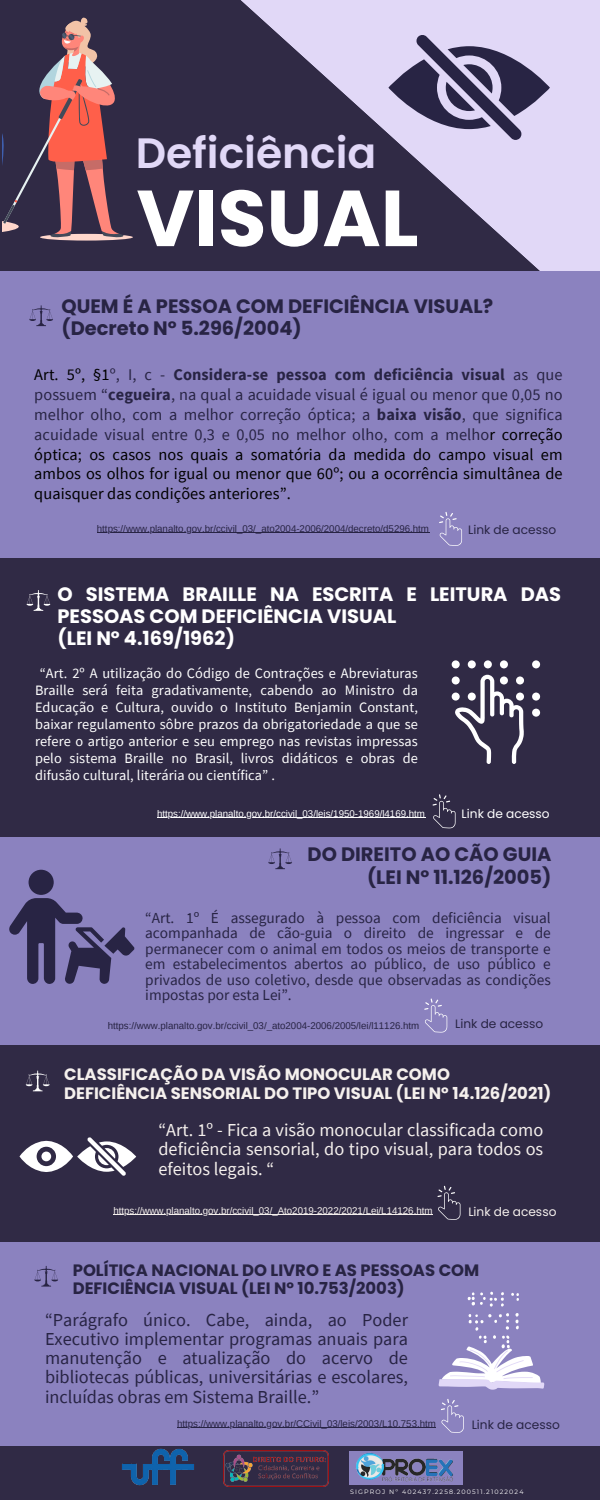
<style>
.page{position:relative;width:600px;height:1500px;background:#302a45}
.page>*{position:absolute;margin:0;border:0;box-sizing:border-box;transform-origin:0 0}
.t1{font:700 79.2px "Poppins";color:#fff}
.t2{font:600 42.4px "Poppins";color:#e1d8f7}
.t3{font:700 19.4px/22.2px "Poppins";color:#282444}
.t4{font:700 19.4px/22.2px "Poppins";color:#fff}
.t5{font:18.3px/19.2px "Source Sans Pro";color:#282444;text-align:justify}
.t6{font:18.3px/19.2px "Source Sans Pro";color:#f5f0ed;text-align:justify}
.t7{font:700 16.5px/18.5px "Poppins";color:#f5f0ed}
.t8{font:700 16.5px/18.5px "Poppins";color:#282444}
.t9{font:16.3px/19.9px "Source Sans Pro";letter-spacing:.005em;color:#000;text-align:justify}
.t10{font:15.3px/15.5px "Source Sans Pro";color:#282444;text-align:justify}
.t11{font:14.4px/17px "Source Sans Pro";letter-spacing:.005em;color:#fff;text-align:justify}
.t12{font:12.2px "Poppins";color:#282444}
.t13{font:12.2px "Poppins";color:#fff}
.t14{font:12.2px "Poppins";color:#f5f0ed}
.t15{font:9.7px "Arimo";color:#282444}
.t16{font:9.7px "Arimo";color:#f5f0ed}
.t17{font:9.7px "Arimo";color:#fff}
.t18{font:6.3px "Montserrat";letter-spacing:.18em;color:#fff}
.s1{color:#282444}
.s2{font-weight:700;color:#282444}
</style>
<div class="page">
<svg style="left:110px;top:0;width:490px;height:271px"></svg>
<div style="left:0;top:1242px;width:600px;height:204px;background:#8b82bf"></div>
<div style="left:0;top:271px;width:600px;height:287px;background:#8b82bf"></div>
<div style="left:0;top:837px;width:600px;height:208px;background:#8b82bf"></div>
<svg style="left:388px;top:34px;width:162px;height:106px"></svg>
<svg style="left:40px;top:234px;width:93px;height:7px"></svg>
<svg style="left:2px;top:17px;width:122px;height:222px"></svg>
<svg style="left:439px;top:1292px;width:105px;height:98px"></svg>
<svg style="left:29px;top:305px;width:24px;height:21px"></svg>
<svg style="left:268px;top:848px;width:24px;height:21px"></svg>
<svg style="left:424px;top:999px;width:23px;height:33px"></svg>
<svg style="left:433px;top:794px;width:23px;height:34px"></svg>
<svg style="left:439px;top:512px;width:23px;height:34px"></svg>
<svg style="left:26px;top:590px;width:24px;height:21px"></svg>
<svg style="left:437px;top:1186px;width:24px;height:34px"></svg>
<svg style="left:26px;top:1071px;width:24px;height:20px"></svg>
<svg style="left:19px;top:1137px;width:117px;height:38px"></svg>
<div style="left:29px;top:870px;width:25px;height:25px;background:#282444;border-radius:50%"></div>
<svg style="left:9px;top:898px;width:126px;height:86px"></svg>
<svg style="left:441px;top:1399px;width:23px;height:34px"></svg>
<svg style="left:34px;top:1266px;width:24px;height:21px"></svg>
<svg style="left:452px;top:660px;width:88px;height:104px"></svg>
<img style="left:223px;top:1451px;width:105px;height:36px">
<img style="left:122px;top:1448px;width:72px;height:38px">
<hr style="left:157px;top:817px;width:268px;height:1px;background:#fff">
<hr style="left:97px;top:533px;width:332px;height:1px;background:#282444">
<hr style="left:113px;top:1214px;width:320px;height:1px;background:#f5f0ed">
<hr style="left:177px;top:1427px;width:259px;height:1px;background:#282444">
<div style="left:349px;top:1451px;width:113px;height:34px;background:#8b82bf"></div>
<img style="left:356px;top:1452px;width:97px;height:30px">
<p class="t2" style="left:136px;top:123px;width:242px">Deficiência</p>
<p class="t1" style="left:137px;top:163px;width:284px">VISUAL</p>
<p class="t3" style="left:61px;top:295px;width:433px">QUEM É A PESSOA COM DEFICIÊNCIA VISUAL? (Decreto Nº 5.296/2004)</p>
<p class="t9" style="left:34px;top:364px;width:530px">Art. 5º, §1<span class="s1">º, I, c -</span> <span class="s2">Considera-se pessoa com deficiência visual</span> <span class="s1">as que possuem “</span><span class="s2">cegueira</span><span class="s1">, na qual a acuidade visual é igual ou menor que 0,05 no melhor olho, com a melhor correção óptica; a</span> <span class="s2">baixa visão</span><span class="s1">, que significa acuidade visual entre 0,3 e 0,05 no melhor olho, com a melho</span>r correção óptica; os casos nos quais a somatória da medida do campo visual em ambos os olhos for igual ou menor que 60º; ou a ocorrência simultânea de quaisquer das condições anteriores”.</p>
<p class="t15" style="left:97px;top:523px;width:334px">https://www.planalto.gov.br/ccivil_03/_ato2004-2006/2004/decreto/d5296.htm</p>
<p class="t12" style="left:468px;top:522px;width:90px">Link de acesso</p>
<p class="t4" style="left:58px;top:583px;width:505px">O SISTEMA BRAILLE NA ESCRITA E LEITURA DAS<br>PESSOAS COM DEFICIÊNCIA VISUAL<br>(LEI Nº 4.169/1962)</p>
<h6 class="t11" style="left:35px;top:665px;width:384px;text-indent:5px">“Art. 2º A utilização do Código de Contrações e Abreviaturas Braille será feita gradativamente, cabendo ao Ministro da Educação e Cultura, ouvido o Instituto Benjamin Constant, baixar regulamento sôbre prazos da obrigatoriedade a que se refere o artigo anterior e seu emprego nas revistas impressas pelo sistema Braille no Brasil, livros didáticos e obras de difusão cultural, literária ou científica” .</h6>
<p class="t17" style="left:157px;top:808px;width:269px">https://www.planalto.gov.br/ccivil_03/leis/1950-1969/l4169.htm</p>
<p class="t13" style="left:462px;top:805px;width:90px">Link de acesso</p>
<p class="t3" style="left:308px;top:844px;width:245px;text-align:right">DO DIREITO AO CÃO GUIA (LEI Nº 11.126/2005)</p>
<p class="t10" style="left:145px;top:909px;width:407px">“Art. 1º É assegurado à pessoa com deficiência visual acompanhada de cão-guia o direito de ingressar e de permanecer com o animal em todos os meios de transporte e em estabelecimentos abertos ao público, de uso público e privados de uso coletivo, desde que observadas as condições impostas por esta Lei”.</p>
<p class="t15" style="left:108px;top:1021px;width:313px">https://www.planalto.gov.br/ccivil_03/_ato2004-2006/2005/lei/l11126.htm</p>
<h3 class="t12" style="left:455px;top:1016px;width:90px">Link de acesso</h3>
<p class="t7" style="left:64px;top:1065px;width:489px">CLASSIFICAÇÃO DA VISÃO MONOCULAR COMO<br>DEFICIÊNCIA SENSORIAL DO TIPO VISUAL (LEI Nº 14.126/2021)</p>
<p class="t6" style="left:158px;top:1120px;width:386px">“Art. 1º - Fica a visão monocular classificada como deficiência sensorial, do tipo visual, para todos os efeitos legais. “</p>
<h3 class="t16" style="left:113px;top:1205px;width:321px">https://www.planalto.gov.br/ccivil_03/_Ato2019-2022/2021/Lei/L14126.htm</h3>
<p class="t14" style="left:468px;top:1203px;width:90px">Link de acesso</p>
<h6 class="t8" style="left:73px;top:1261px;width:408px">POLÍTICA NACIONAL DO LIVRO E AS PESSOAS COM<br>DEFICIÊNCIA VISUAL (LEI Nº 10.753/2003)</h6>
<p class="t5" style="left:45px;top:1310px;width:365px">“Parágrafo único. Cabe, ainda, ao Poder Executivo implementar programas anuais para manutenção e atualização do acervo de bibliotecas públicas, universitárias e escolares, incluídas obras em Sistema Braille.”</p>
<p class="t15" style="left:177px;top:1418px;width:260px">https://www.planalto.gov.br/CCivil_03/leis/2003/L10.753.htm</p>
<p class="t12" style="left:472px;top:1416px;width:90px">Link de acesso</p>
<p class="t18" style="left:350px;top:1488px;width:175px">SIGPROJ Nº 402437.2258.200511.21022024</p>
</div>
